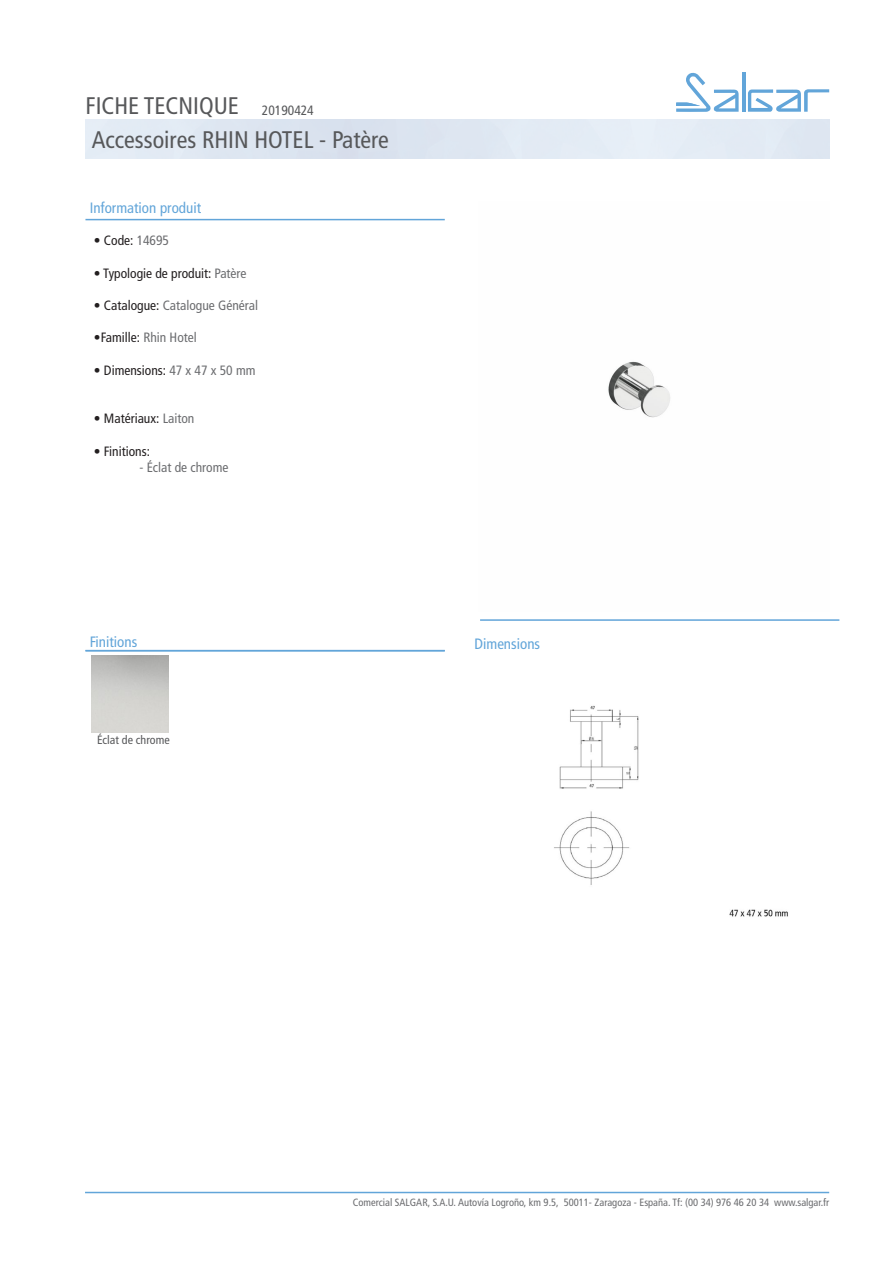
<style>
.page{position:relative;width:893px;height:1263px;background:#fff}
.page>*{position:absolute;margin:0;border:0;box-sizing:border-box;transform-origin:0 0}
.t1{font:condensed 24px "Frutiger LT";color:#57585a}
.t2{font:condensed 15px "Frutiger LT";color:#62a5d9}
.t3{font:condensed 13.5px "Frutiger LT";color:#231f20}
.t4{font:condensed 13.5px "Frutiger LT";color:#6c6d70}
.t5{font:condensed 13.5px "Frutiger LT";color:#57585a}
.t6{font:condensed 12px "Frutiger LT";color:#57585a}
.t7{font:condensed 10.5px "Frutiger LT";color:#6c6d70}
.s1{color:#6c6d70}
.s2{color:#231f20}
</style>
<div class="page">
<hr style="left:742px;top:72px;width:3px;height:40px;background:#62a5d9">
<svg style="left:676px;top:72px;width:63px;height:40px"></svg>
<svg style="left:748px;top:89px;width:81px;height:23px"></svg>
<hr style="left:85px;top:1192px;width:744px;height:1px;background:#62a5d9">
<hr style="left:85px;top:219px;width:360px;height:1px;background:#62a5d9">
<hr style="left:480px;top:619px;width:359px;height:2px;background:#62a5d9">
<hr style="left:85px;top:650px;width:360px;height:1px;background:#62a5d9">
<img style="left:608px;top:361px;width:62px;height:57px">
<img style="left:554px;top:705px;width:234px;height:212px">
<p class="t1" style="left:86px;top:92px;width:155px">FICHE TECNIQUE</p>
<p class="t5" style="left:262px;top:102px;width:53px">20190424</p>
<p class="t1" style="left:92px;top:126px;width:299px">Accessoires RHIN HOTEL - Patère</p>
<p class="t2" style="left:90px;top:199px;width:113px">Information produit</p>
<p class="t3" style="left:94px;top:233px;width:77px">• Code: <span class="s1">14695</span></p>
<p class="t3" style="left:94px;top:265px;width:154px">• Typologie de produit: <span class="s1">Patère</span></p>
<p class="t4" style="left:94px;top:297px;width:166px"><span class="s2">• Catalogue:</span> Catalogue Général</p>
<p class="t3" style="left:94px;top:330px;width:104px">•Famille: <span class="s1">Rhin Hotel</span></p>
<p class="t3" style="left:94px;top:362px;width:163px">• Dimensions: <span class="s1">47 x 47 x 50 mm</span></p>
<p class="t3" style="left:94px;top:411px;width:102px">• Matériaux: <span class="s1">Laiton</span></p>
<p class="t3" style="left:94px;top:443px;width:57px">• Finitions:</p>
<p class="t4" style="left:139px;top:459px;width:90px">- Éclat de chrome</p>
<p class="t2" style="left:90px;top:633px;width:49px">Finitions</p>
<p class="t2" style="left:475px;top:635px;width:67px">Dimensions</p>
<p class="t6" style="left:97px;top:733px;width:74px">Éclat de chrome</p>
<p class="t7" style="left:353px;top:1196px;width:478px">Comercial SALGAR, S.A.U. Autovía Logroño, km 9.5, 50011- Zaragoza - España. Tf: (00 34) 976 46 20 34 www.salgar.fr</p>
</div>
